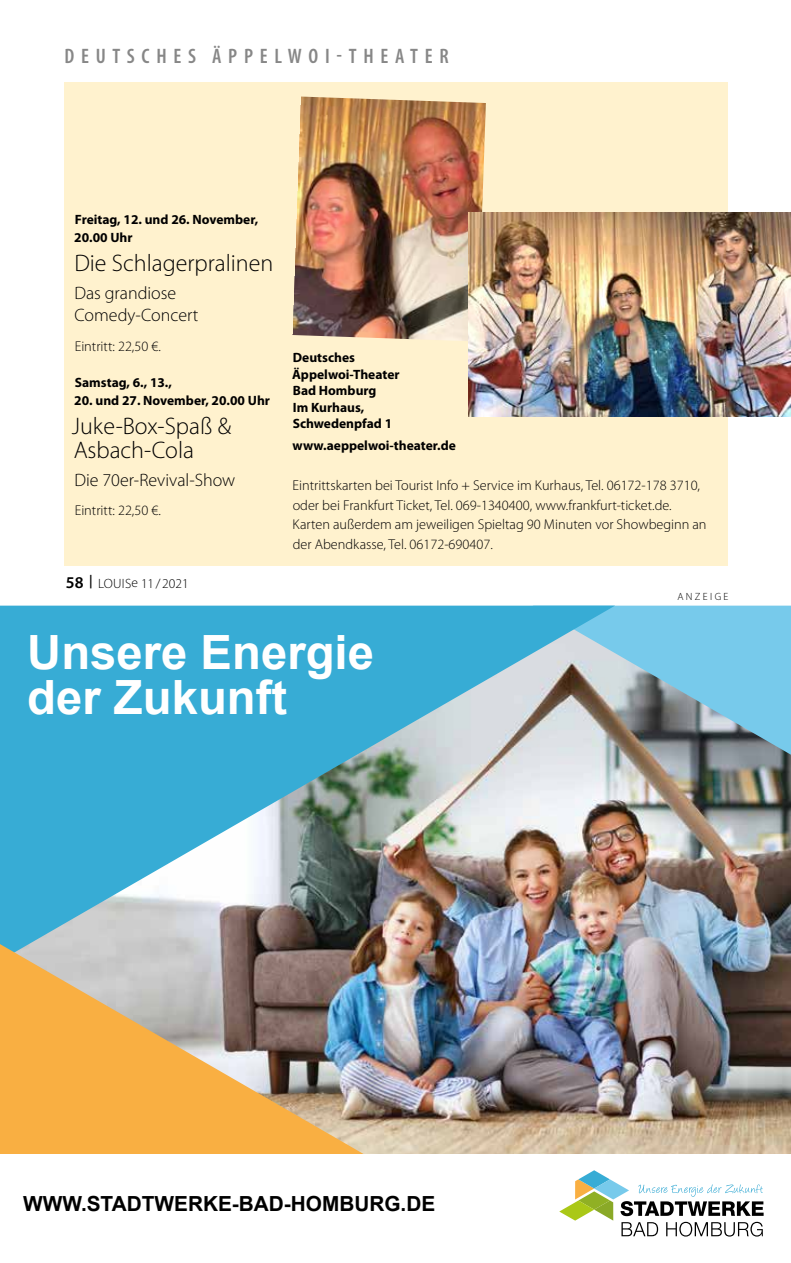
<style>
.page{position:relative;width:791px;height:1263px;background:#fff}
.page>*{position:absolute;margin:0;border:0;box-sizing:border-box;transform-origin:0 0}
.t1{font:700 47.25px/45.3px "Arial";color:#fff}
.t2{font:300 24px/24px "Myriad Pro";color:#000}
.t3{font:600 condensed 21px "Myriad Pro";letter-spacing:.32em;color:#878787}
.t4{font:700 20.85px "Arial";color:#000}
.t5{font:300 18px/22.5px "Myriad Pro";color:#000}
.t6{font:300 14.25px/19.5px "Myriad Pro";color:#000}
.t7{font:700 13.5px/16.5px "Myriad Pro";color:#000}
.t8{font:300 13.5px "Myriad Pro";color:#000}
.t9{font:300 10.5px "Myriad Pro";letter-spacing:.22em;color:#000}
.s1{font-weight:600;font-size:16.5px}
</style>
<div class="page">
<hr style="left:790px;top:82px;width:1px;height:1072px;background:#fcf1f2">
<div style="left:64px;top:82px;width:663px;height:484px;background:#fff2ce"></div>
<img style="left:292px;top:97px;width:194px;height:244px">
<img style="left:469px;top:213px;width:322px;height:203px">
<img style="left:473px;top:755px;width:318px;height:399px">
<svg style="left:615px;top:606px;width:176px;height:149px;background:#79b0c6"></svg>
<img style="left:0;top:606px;width:615px;height:355px">
<img style="left:0;top:944px;width:473px;height:210px">
<svg style="left:559px;top:1170px;width:204px;height:66px"></svg>
<h3 class="t3" style="left:64px;top:44px;width:386px">DEUTSCHES ÄPPELWOI-THEATER</h3>
<p class="t7" style="left:74px;top:210px;width:185px;line-height:18px">Freitag, 12. und 26. November,<br>20.00 Uhr</p>
<h2 class="t2" style="left:74px;top:251px;width:200px">Die Schlagerpralinen</h2>
<p class="t5" style="left:74px;top:282px;width:126px">Das grandiose<br>Comedy-Concert</p>
<p class="t6" style="left:75px;top:336px;width:88px">Eintritt: 22,50 €.</p>
<p class="t7" style="left:75px;top:373px;width:99px">Samstag, 6., 13.,</p>
<p class="t7" style="left:74px;top:391px;width:197px">20. und 27. November, 20.00 Uhr</p>
<h2 class="t2" style="left:72px;top:414px;width:161px">Juke-Box-Spaß &amp;<br>Asbach-Cola</h2>
<p class="t5" style="left:74px;top:469px;width:162px">Die 70er-Revival-Show</p>
<p class="t6" style="left:75px;top:501px;width:88px">Eintritt: 22,50 €.</p>
<p class="t8" style="left:66px;top:576px;width:124px"><span class="s1">58</span> <sup>|</sup> LOUISe 11 / 2021</p>
<p class="t7" style="left:292px;top:349px;width:109px">Deutsches<br>Äppelwoi-Theater<br>Bad Homburg<br>Im Kurhaus,<br>Schwedenpfad 1</p>
<p class="t7" style="left:293px;top:436px;width:165px">www.aeppelwoi-theater.de</p>
<p class="t6" style="left:293px;top:476px;width:415px">Eintrittskarten bei Tourist Info + Service im Kurhaus, Tel. 06172-178 3710, oder bei Frankfurt Ticket, Tel. 069-1340400, www.frankfurt-ticket.de.<br>Karten außerdem am jeweiligen Spieltag 90 Minuten vor Showbeginn an der Abendkasse, Tel. 06172-690407.</p>
<p class="t9" style="left:677px;top:590px;width:52px">ANZEIGE</p>
<h1 class="t1" style="left:27px;top:631px;width:348px">Unsere Energie der Zukunft</h1>
<h3 class="t4" style="left:23px;top:1190px;width:413px">WWW.STADTWERKE-BAD-HOMBURG.DE</h3>
</div>
